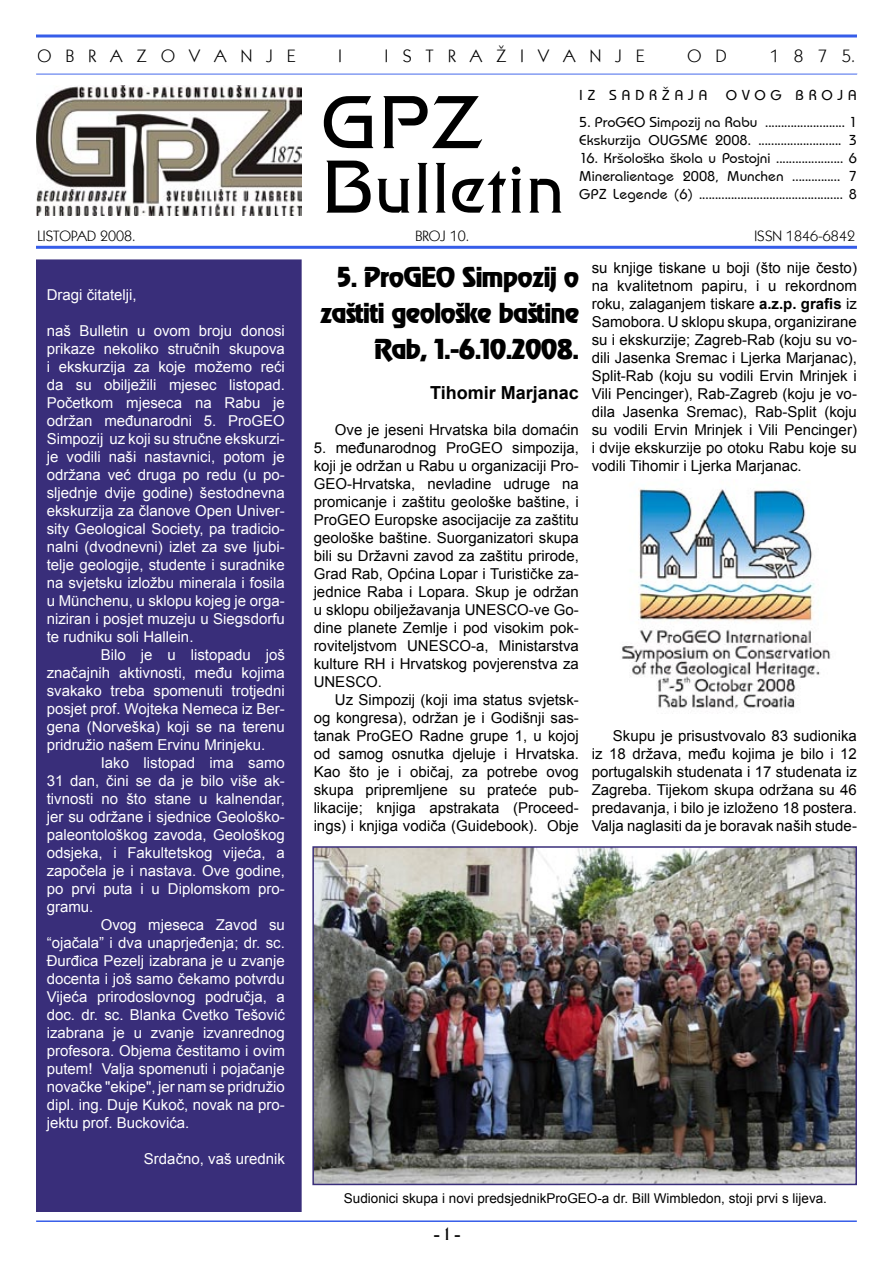
<style>
.page{position:relative;width:893px;height:1263px;background:#fff}
.page>*{position:absolute;margin:0;border:0;box-sizing:border-box;transform-origin:0 0}
.t1{font:75px/64.5px "Final Frontier";color:#000}
.t2{font:30px/36px "Revue PEE";color:#000;text-align:right}
.t3{font:18px "Kabel IT Cby BT";color:#000}
.t4{font:18px "Final Frontier";color:#000}
.t5{font:700 18px "Arial";color:#000}
.t6{font:700 18px "Times New Roman";color:#000}
.t7{font:15px/18px "Arial";color:#000;text-align:justify}
.t8{font:15px/18px "Arial";color:#fff;text-align:justify}
.t9{font:500 15px/18px "Bauhaus Itc TEE";color:#000}
.t10{font:15px "Kabel IT Cby BT";color:#000}
.t11{font:13.5px "Arial";color:#000}
.s1{font-weight:700}
.s2{font-family:"Final Frontier";font-weight:400}
</style>
<div class="page">
<hr style="left:36px;top:73px;width:821px;height:2px;background:#365de9">
<hr style="left:36px;top:1220px;width:821px;height:2px;background:#365de9">
<div style="left:36px;top:36px;width:821px;height:38px;border:2px solid #fff"></div>
<div style="left:36px;top:222px;width:821px;height:26px;border:2px solid #fff"></div>
<svg style="left:36px;top:34px;width:821px;height:4px;background:#6785ee"></svg>
<hr style="left:36px;top:246px;width:821px;height:3px;background:#365de9">
<div style="left:37px;top:260px;width:264px;height:951px;background:#392e7a"></div>
<div style="left:36px;top:259px;width:266px;height:953px;border:2px solid #392e7a"></div>
<img style="left:36px;top:85px;width:265px;height:131px">
<img style="left:621px;top:488px;width:210px;height:222px">
<img style="left:315px;top:849px;width:539px;height:333px">
<div style="left:312px;top:846px;width:545px;height:339px;border:2px solid #392e7a"></div>
<p class="t3" style="left:38px;top:44px;width:259px">O B R A Z O V A N J E</p>
<p class="t3" style="left:338px;top:44px;width:5px">I</p>
<p class="t3" style="left:385px;top:44px;width:261px">I S T R A Ž I V A N J E</p>
<p class="t3" style="left:687px;top:44px;width:41px">O D</p>
<p class="t3" style="left:770px;top:44px;width:87px">1 8 7 5.</p>
<h1 class="t1" style="left:321px;top:94px;width:246px">GPZ<br>Bulletin</h1>
<p class="t4" style="left:283px;top:46px;width:327px">GPZ Bulletin br. 10, LISTOPAD 2008.</p>
<p class="t9" style="left:579px;top:86px;width:279px">I Z S A D R A J A O V O G B R O J A</p>
<p class="t9" style="left:579px;top:113px;width:279px">5. ProGEO Simpozij na Rabu ......................... 1<br>Ekskurzija OUGSME 2008. .......................... 3</p>
<p class="t9" style="left:579px;top:149px;width:279px;text-align:justify">16. Kršološka škola u Postojni ..................... 6<br>Mineralientage 2008, Munchen ............... 7<br>GPZ Legende (6) ............................................. 8</p>
<p class="t10" style="left:38px;top:226px;width:100px">LISTOPAD 2008.</p>
<p class="t10" style="left:416px;top:226px;width:55px">BROJ 10.</p>
<p class="t10" style="left:754px;top:226px;width:102px">ISSN 1846-6842</p>
<p class="t8" style="left:47px;top:286px;width:92px">Dragi čitatelji,</p>
<p class="t8" style="left:47px;top:322px;width:240px">naš Bulletin u ovom broju donosi prikaze nekoliko stručnih skupova i ekskurzija za koje možemo reći da su obilježili mjesec listopad.<br>Početkom mjeseca na Rabu je održan međunarodni 5. ProGEO Simpozij uz koji su stručne ekskurzi&shy;je vodili naši nastavnici, potom je održana već druga po redu (u po&shy;sljednje dvije godine) šestodnevna ekskurzija za članove Open Univer&shy;sity Geological Society, pa tradicio&shy;nalni (dvodnevni) izlet za sve ljubi&shy;telje geologije, studente i suradnike na svjetsku izložbu minerala i fosila u Münchenu, u sklopu kojeg je orga&shy;niziran i posjet muzeju u Siegsdorfu te rudniku soli Hallein.</p>
<p class="t8" style="left:47px;top:646px;width:240px;text-indent:54px">Bilo je u listopadu još značajnih aktivnosti, među kojima svakako treba spomenuti trotjedni posjet prof. Wojteka Nemeca iz Ber&shy;gena (Norveška) koji se na terenu pridružio našem Ervinu Mrinjeku.</p>
<p class="t8" style="left:47px;top:754px;width:240px;text-indent:54px">Iako listopad ima samo 31 dan, čini se da je bilo više ak&shy;tivnosti no što stane u kalnendar, jer su održane i sjednice Geološko&shy;paleontološkog zavoda, Geološkog odsjeka, i Fakultetskog vijeća, a započela je i nastava. Ove godine, po prvi puta i u Diplomskom pro&shy;gramu.</p>
<p class="t8" style="left:47px;top:916px;width:240px;text-indent:54px">Ovog mjeseca Zavod su “ojačala” i dva unaprjeđenja; dr. sc.<br>Đurđica Pezelj izabrana je u zvanje docenta i još samo čekamo potvrdu Vijeća prirodoslovnog područja, a doc. dr. sc. Blanka Cvetko Tešović izabrana je u zvanje izvanrednog profesora. Objema čestitamo i ovim putem! Valja spomenuti i pojačanje novačke "ekipe", jer nam se pridružio dipl. ing. Duje Kukoč, novak na pro&shy;jektu prof. Buckovića.</p>
<p class="t8" style="left:144px;top:1150px;width:142px">Srdačno, vaš urednik</p>
<h2 class="t2" style="left:320px;top:259px;width:260px">5. ProGEO Simpozij o zaštiti geološke baštine<br>Rab, 1.-6.10.2008.</h2>
<p class="t5" style="left:430px;top:380px;width:150px">Tihomir Marjanac</p>
<p class="t7" style="left:335px;top:420px;width:245px">Ove je jeseni Hrvatska bila domaćin</p>
<p class="t7" style="left:314px;top:438px;width:267px">5. međunarodnog ProGEO simpozija, koji je održan u Rabu u organizaciji Pro-GEO-Hrvatska, nevladine udruge na promicanje i zaštitu geološke baštine, i ProGEO Europske asocijacije za zaštitu geološke baštine. Suorganizatori skupa bili su Državni zavod za zaštitu prirode, Grad Rab, Općina Lopar i Turističke za&shy;jednice Raba i Lopara. Skup je održan u sklopu obilježavanja UNESCO-ve Go&shy;dine planete Zemlje i pod visokim pok&shy;roviteljstvom UNESCO-a, Ministarstva kulture RH i Hrvatskog povjerenstva za UNESCO.</p>
<p class="t7" style="left:314px;top:690px;width:267px;text-indent:21px">Uz Simpozij (koji ima status svjetsk&shy;og kongresa), održan je i Godišnji sas&shy;tanak ProGEO Radne grupe 1, u kojoj od samog osnutka djeluje i Hrvatska.<br>Kao što je i običaj, za potrebe ovog skupa pripremljene su prateće pub&shy;likacije; knjiga apstrakata (Proceed&shy;ings) i knjiga vodiča (Guidebook). Obje</p>
<p class="t7" style="left:592px;top:259px;width:267px">su knjige tiskane u boji (što nije često) na kvalitetnom papiru, i u rekordnom roku, zalaganjem tiskare <span class="s1">a.z.p. grafis</span> iz Samobora. U sklopu skupa, organizirane su i ekskurzije; Zagreb-Rab (koju su vo&shy;dili Jasenka Sremac i Ljerka Marjanac), Split-Rab (koju su vodili Ervin Mrinjek i Vili Pencinger), Rab-Zagreb (koju je vo&shy;dila Jasenka Sremac), Rab-Split (koju su vodili Ervin Mrinjek i Vili Pencinger) i dvije ekskurzije po otoku Rabu koje su vodili Tihomir i Ljerka Marjanac.</p>
<p class="t7" style="left:592px;top:727px;width:267px;text-indent:21px">Skupu je prisustvovalo 83 sudionika iz 18 država, među kojima je bilo i 12 portugalskih studenata i 17 studenata iz Zagreba. Tijekom skupa održana su 46 predavanja, i bilo je izloženo 18 postera.<br>Valja naglasiti da je boravak naših stude-</p>
<p class="t11" style="left:344px;top:1190px;width:485px">Sudionici skupa i novi predsjednikProGEO-a dr. Bill Wimbledon, stoji prvi s lijeva.</p>
<p class="t6" style="left:434px;top:1221px;width:28px">- <span class="s2">1</span> -</p>
</div>
